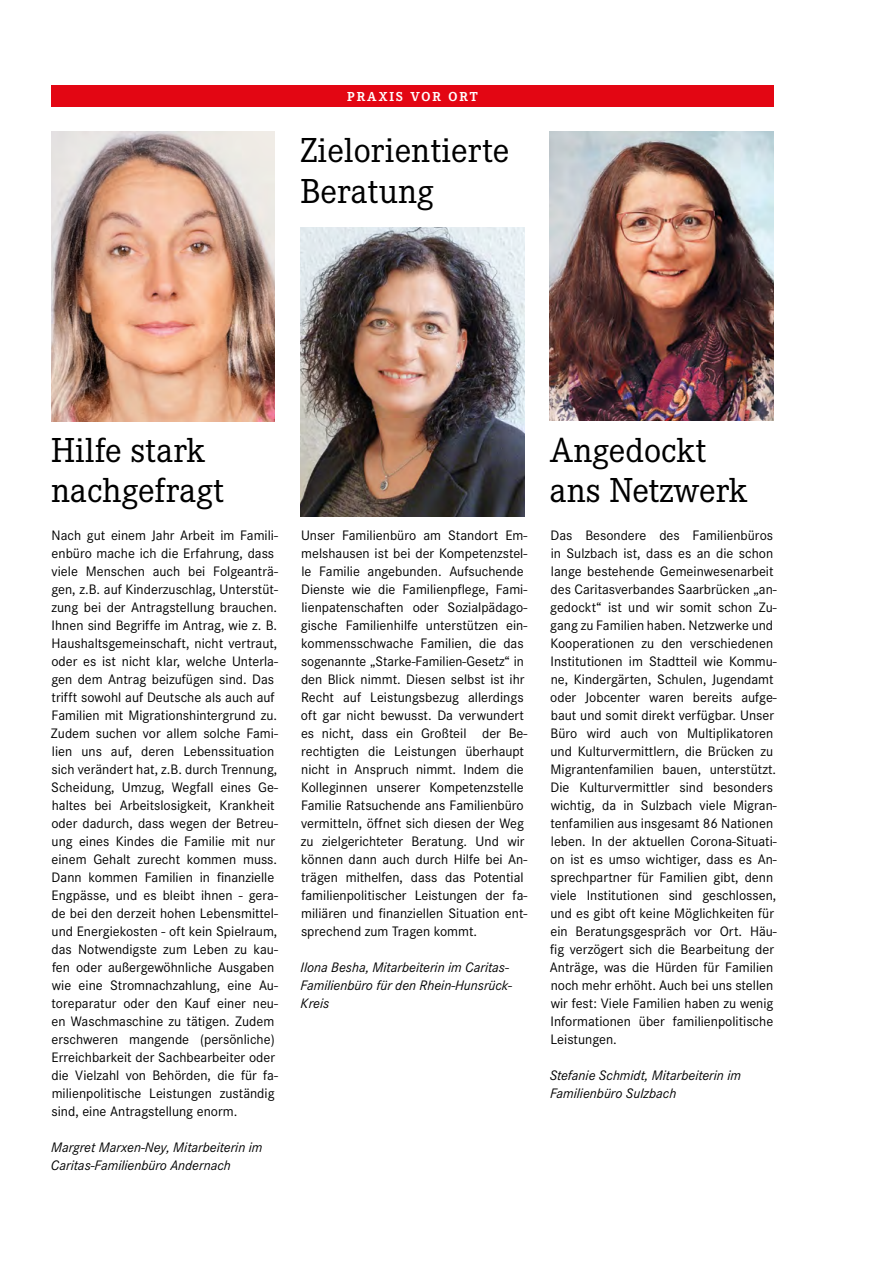
<style>
.page{position:relative;width:893px;height:1263px;background:#fff}
.page>*{position:absolute;margin:0;border:0;box-sizing:border-box;transform-origin:0 0}
.t1{font:36px/40.5px "Corporate E";color:#000}
.t2{font:14.25px/18px "Corporate S";color:#000}
.t3{font:italic 14.25px/18px "Corporate S";color:#000}
.t4{font:700 13.5px "Corporate E";letter-spacing:.15em;color:#fff}
</style>
<div class="page">
<img style="left:300px;top:227px;width:224px;height:290px">
<img style="left:51px;top:132px;width:224px;height:289px">
<div style="left:51px;top:85px;width:723px;height:21px;background:#e30613"></div>
<img style="left:550px;top:132px;width:224px;height:289px">
<p class="t4" style="left:347px;top:89px;width:132px">PRAXIS VOR ORT</p>
<h1 class="t1" style="left:300px;top:131px;width:210px">Zielorientierte<br>Beratung</h1>
<h1 class="t1" style="left:51px;top:430px;width:175px">Hilfe stark nachgefragt</h1>
<p class="t2" style="left:51px;top:526px;width:228px">Nach gut einem Jahr Arbeit im Famili&shy;enbüro mache ich die Erfahrung, dass viele Menschen auch bei Folgeanträ&shy;gen, z.B. auf Kinderzuschlag, Unterstüt&shy;zung bei der Antragstellung brauchen.<br>Ihnen sind Begriffe im Antrag, wie z. B.<br>Haushaltsgemeinschaft, nicht vertraut, oder es ist nicht klar, welche Unterla&shy;gen dem Antrag beizufügen sind. Das trifft sowohl auf Deutsche als auch auf Familien mit Migrationshintergrund zu.<br>Zudem suchen vor allem solche Fami&shy;lien uns auf, deren Lebenssituation sich verändert hat, z.B. durch Trennung, Scheidung, Umzug, Wegfall eines Ge&shy;haltes bei Arbeitslosigkeit, Krankheit oder dadurch, dass wegen der Betreu&shy;ung eines Kindes die Familie mit nur einem Gehalt zurecht kommen muss.<br>Dann kommen Familien in finanzielle Engpässe, und es bleibt ihnen - gera&shy;de bei den derzeit hohen Lebensmittel&shy;und Energiekosten - oft kein Spielraum, das Notwendigste zum Leben zu kau&shy;fen oder außergewöhnliche Ausgaben wie eine Stromnachzahlung, eine Au&shy;toreparatur oder den Kauf einer neu&shy;en Waschmaschine zu tätigen. Zudem erschweren mangende (persönliche)<br>Erreichbarkeit der Sachbearbeiter oder die Vielzahl von Behörden, die für fa&shy;milienpolitische Leistungen zuständig sind, eine Antragstellung enorm.</p>
<p class="t3" style="left:51px;top:1138px;width:213px">Margret Marxen-Ney, Mitarbeiterin im<br>Caritas-Familienbüro Andernach</p>
<p class="t2" style="left:301px;top:526px;width:228px">Unser Familienbüro am Standort Em&shy;melshausen ist bei der Kompetenzstel&shy;le Familie angebunden. Aufsuchende Dienste wie die Familienpflege, Fami&shy;lienpatenschaften oder Sozialpädago&shy;gische Familienhilfe unterstützen ein&shy;kommensschwache Familien, die das sogenannte „Starke-Familien-Gesetz“ in den Blick nimmt. Diesen selbst ist ihr Recht auf Leistungsbezug allerdings oft gar nicht bewusst. Da verwundert es nicht, dass ein Großteil der Be&shy;rechtigten die Leistungen überhaupt nicht in Anspruch nimmt. Indem die Kolleginnen unserer Kompetenzstelle Familie Ratsuchende ans Familienbüro vermitteln, öffnet sich diesen der Weg zu zielgerichteter Beratung. Und wir können dann auch durch Hilfe bei An&shy;trägen mithelfen, dass das Potential familienpolitischer Leistungen der fa&shy;miliären und finanziellen Situation ent&shy;sprechend zum Tragen kommt.</p>
<p class="t3" style="left:301px;top:958px;width:213px">Ilona Besha, Mitarbeiterin im Caritas-<br>Familienbüro für den Rhein-Hunsrück-<br>Kreis</p>
<h1 class="t1" style="left:550px;top:430px;width:199px">Angedockt ans Netzwerk</h1>
<p class="t2" style="left:550px;top:526px;width:229px">Das Besondere des Familienbüros in Sulzbach ist, dass es an die schon lange bestehende Gemeinwesenarbeit des Caritasverbandes Saarbrücken „an&shy;gedockt“ ist und wir somit schon Zu&shy;gang zu Familien haben. Netzwerke und Kooperationen zu den verschiedenen Institutionen im Stadtteil wie Kommu&shy;ne, Kindergärten, Schulen, Jugendamt oder Jobcenter waren bereits aufge&shy;baut und somit direkt verfügbar. Unser Büro wird auch von Multiplikatoren und Kulturvermittlern, die Brücken zu Migrantenfamilien bauen, unterstützt.<br>Die Kulturvermittler sind besonders wichtig, da in Sulzbach viele Migran&shy;tenfamilien aus insgesamt 86 Nationen leben. In der aktuellen Corona-Situati&shy;on ist es umso wichtiger, dass es An&shy;sprechpartner für Familien gibt, denn viele Institutionen sind geschlossen, und es gibt oft keine Möglichkeiten für ein Beratungsgespräch vor Ort. Häu&shy;fig verzögert sich die Bearbeitung der Anträge, was die Hürden für Familien noch mehr erhöht. Auch bei uns stellen wir fest: Viele Familien haben zu wenig Informationen über familienpolitische Leistungen.</p>
<p class="t3" style="left:550px;top:1066px;width:193px">Stefanie Schmidt, Mitarbeiterin im<br>Familienbüro Sulzbach</p>
</div>
